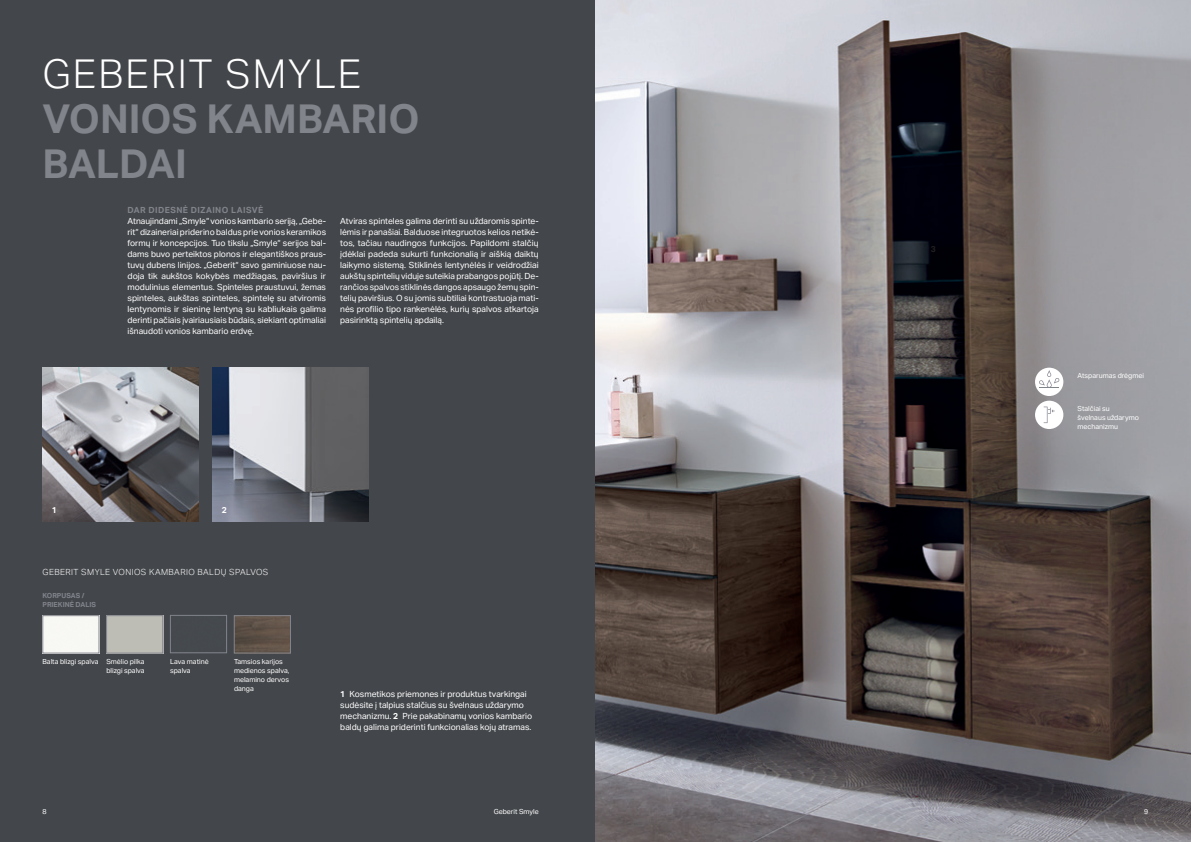
<style>
.page{position:relative;width:1191px;height:842px;background:#fff}
.page>*{position:absolute;margin:0;border:0;box-sizing:border-box;transform-origin:0 0}
.Header_40_45_bold_all_caps_B13{font:700 40px "Aktiv Grotesk Geberit";color:#82848c}
.Header_40_45_light_all_caps_white{font:300 40px "Aktiv Grotesk Geberit";letter-spacing:.05em;color:#fff}
.Body_copy_8_5_11_regular_block{font:8.5px/11px "Aktiv Grotesk Geberit";color:#fff;text-align:justify}
.Body_copy_8_5_11_regular_white{font:8.5px/11px "Aktiv Grotesk Geberit";color:#fff}
.Body_header_8_5_11_light_all_caps_white{font:300 8.5px "Aktiv Grotesk Geberit";letter-spacing:.05em;color:#fff}
.Body_header_8_5_11_bold_all_caps_B13{font:700 8.5px "Aktiv Grotesk Geberit";letter-spacing:.05em;color:#82848c}
.Image_number_white{font:700 8.5px "Aktiv Grotesk Geberit";color:#fff}
.Image_number_white-2{font:700 8.5px "Aktiv Grotesk Geberit";color:#231f20}
.Caption_copy_7_9_white{font:7px/9px "Aktiv Grotesk Geberit";color:#fff}
.Caption_header_7_9_all_caps_bold_B13{font:700 7px/9px "Aktiv Grotesk Geberit";color:#82848c}
.s1{font-weight:700}
</style>
<div class="page">
<div style="left:0;top:0;width:595px;height:842px;background:#43464a"></div>
<img style="left:213px;top:367px;width:156px;height:154px">
<img style="left:43px;top:367px;width:155px;height:154px">
<img style="left:595px;top:0;width:596px;height:842px">
<div style="left:108px;top:617px;width:53px;height:34px;background:#bdbdb6"></div>
<div style="left:106px;top:615px;width:57px;height:38px;border:1px solid #82848c"></div>
<div style="left:170px;top:615px;width:57px;height:38px;border:1px solid #82848c"></div>
<div style="left:1035px;top:368px;width:28px;height:28px;background:#fff;border-radius:50%"></div>
<svg style="left:1039px;top:370px;width:20px;height:18px"></svg>
<div style="left:1035px;top:401px;width:28px;height:28px;background:#fff;border-radius:50%"></div>
<svg style="left:1043px;top:407px;width:11px;height:16px"></svg>
<div style="left:45px;top:617px;width:52px;height:34px;background:#f7f8f4"></div>
<div style="left:43px;top:615px;width:56px;height:38px;border:1px solid #82848c"></div>
<img style="left:236px;top:617px;width:53px;height:34px">
<div style="left:234px;top:615px;width:57px;height:38px;border:1px solid #82848c"></div>
<p class="Header_40_45_light_all_caps_white" style="left:43px;top:51px;width:320px">GEBERIT SMYLE</p>
<p class="Header_40_45_bold_all_caps_B13" style="left:43px;top:94px;width:378px">VONIOS KAMBARIO</p>
<p class="Header_40_45_bold_all_caps_B13" style="left:43px;top:139px;width:146px">BALDAI</p>
<p class="Body_header_8_5_11_bold_all_caps_B13" style="left:127px;top:205px;width:137px">DAR DIDESNĖ DIZAINO LAISVĖ</p>
<p class="Body_copy_8_5_11_regular_block" style="left:127px;top:216px;width:200px">Atnaujindami „Smyle“ vonios kambario seriją, „Gebe&shy;rit“ dizaineriai priderino baldus prie vonios keramikos formų ir koncepcijos. Tuo tikslu „Smyle“ serijos bal&shy;dams buvo perteiktos plonos ir elegantiškos praus&shy;tuvų dubens linijos. „Geberit“ savo gaminiuose nau&shy;doja tik aukštos kokybės medžiagas, paviršius ir modulinius elementus. Spinteles praustuvui, žemas spinteles, aukštas spinteles, spintelę su atviromis lentynomis ir sieninę lentyną su kabliukais galima derinti pačiais įvairiausiais būdais, siekiant optimaliai išnaudoti vonios kambario erdvę.</p>
<p class="Body_copy_8_5_11_regular_block" style="left:340px;top:216px;width:200px">Atviras spinteles galima derinti su uždaromis spinte&shy;lėmis ir panašiai. Balduose integruotos kelios netikė&shy;tos, tačiau naudingos funkcijos. Papildomi stalčių įdėklai padeda sukurti funkcionalią ir aiškią daiktų laikymo sistemą. Stiklinės lentynėlės ir veidrodžiai aukštų spintelių viduje suteikia prabangos pojūtį. De&shy;rančios spalvos stiklinės dangos apsaugo žemų spin&shy;telių paviršius. O su jomis subtiliai kontrastuoja mati&shy;nės profilio tipo rankenėlės, kurių spalvos atkartoja pasirinktą spintelių apdailą.</p>
<p class="Image_number_white" style="left:52px;top:505px;width:7px">1</p>
<p class="Image_number_white" style="left:222px;top:505px;width:7px">2</p>
<p class="Body_header_8_5_11_light_all_caps_white" style="left:43px;top:567px;width:227px">GEBERIT SMYLE VONIOS KAMBARIO BALDŲ SPALVOS</p>
<p class="Caption_header_7_9_all_caps_bold_B13" style="left:43px;top:591px;width:55px">KORPUSAS /<br>PRIEKINĖ DALIS</p>
<p class="Caption_copy_7_9_white" style="left:106px;top:657px;width:40px">Smėlio pilka blizgi spalva</p>
<p class="Caption_copy_7_9_white" style="left:170px;top:657px;width:40px">Lava matinė spalva</p>
<p class="Caption_copy_7_9_white" style="left:43px;top:657px;width:57px">Balta blizgi spalva</p>
<p class="Caption_copy_7_9_white" style="left:234px;top:657px;width:57px">Tamsios karijos medienos spalva, melamino dervos danga</p>
<p class="Body_copy_8_5_11_regular_white" style="left:340px;top:689px;width:188px"><span class="s1">1</span> Kosmetikos priemones ir produktus tvarkingai</p>
<p class="Body_copy_8_5_11_regular_white" style="left:340px;top:700px;width:193px">sudėsite į talpius stalčius su švelnaus uždarymo mechanizmu. <span class="s1">2</span> Prie pakabinamų vonios kambario baldų galima priderinti funkcionalias kojų atramas.</p>
<p class="Image_number_white-2" style="left:930px;top:244px;width:7px">3</p>
<p class="Caption_copy_7_9_white" style="left:1077px;top:371px;width:68px">Atsparumas drėgmei</p>
<p class="Caption_copy_7_9_white" style="left:1077px;top:404px;width:63px">Stalčiai su švelnaus uždarymo mechanizmu</p>
<p class="Caption_copy_7_9_white" style="left:43px;top:807px;width:6px">8</p>
<p class="Caption_copy_7_9_white" style="left:494px;top:807px;width:46px">Geberit Smyle</p>
<p class="Caption_copy_7_9_white" style="left:1144px;top:807px;width:6px">9</p>
</div>
